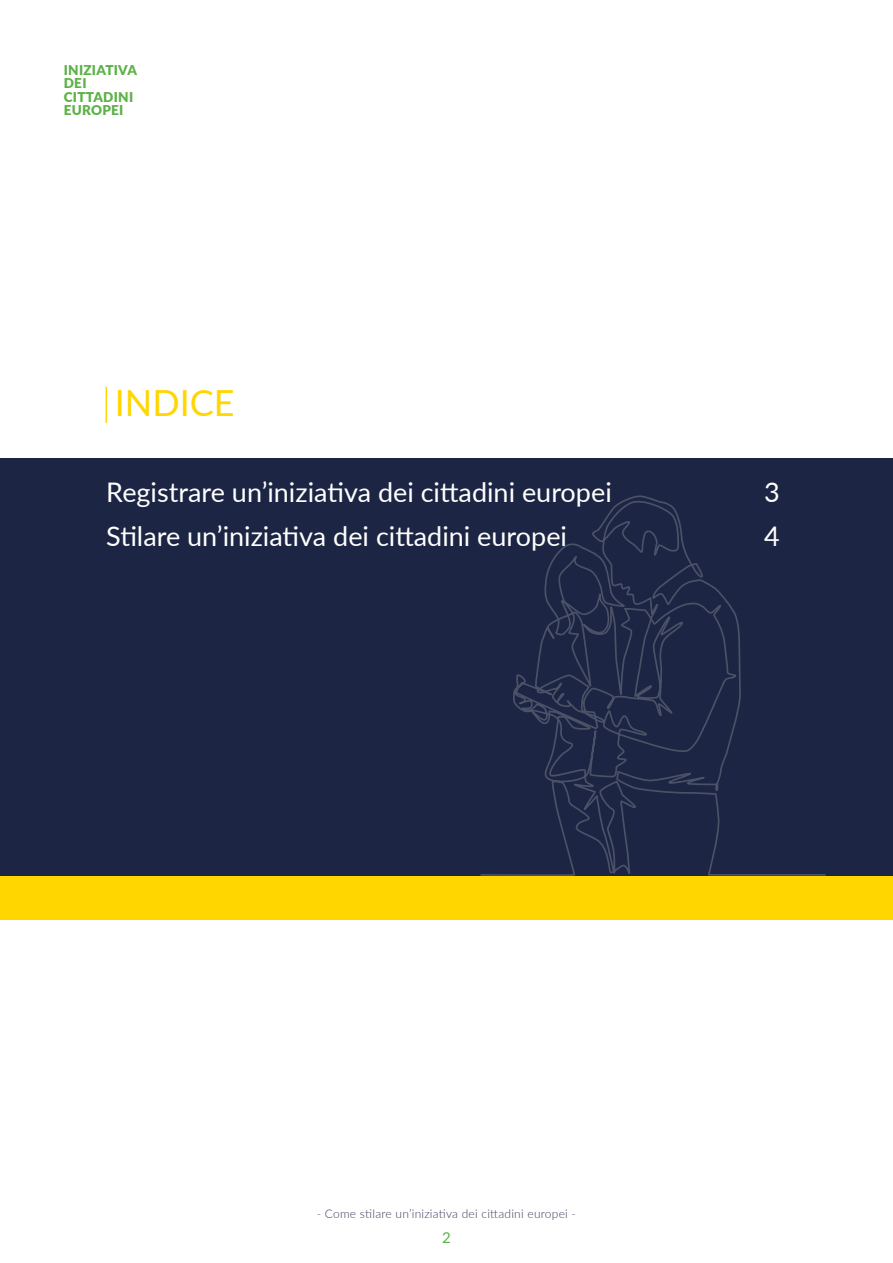
<style>
.page{position:relative;width:893px;height:1263px;background:#fff}
.page>*{position:absolute;margin:0;border:0;box-sizing:border-box;transform-origin:0 0}
.t1{font:36px "Lato";color:#ffd600}
.t2{font:27px "Lato";color:#fff}
.t3{font:15px "Lato";color:#5cb246}
.t4{font:900 13.5px/13.5px "Lato";letter-spacing:.02em;color:#5cb246}
.t5{font:300 12px "Lato";letter-spacing:.02em;color:#3c3e5c}
</style>
<div class="page">
<div style="left:0;top:459px;width:893px;height:417px;background:#1c2543"></div>
<svg style="left:480px;top:495px;width:346px;height:381px"></svg>
<div style="left:0;top:876px;width:893px;height:43px;background:#ffd600"></div>
<hr style="left:106px;top:387px;width:1px;height:36px;background:#ffd600">
<p class="t4" style="left:64px;top:62px;width:75px">INIZIATIVA<br>DEI<br>CITTADINI<br>EUROPEI</p>
<h1 class="t1" style="left:115px;top:377px;width:121px">INDICE</h1>
<p class="t2" style="left:106px;top:473px;width:507px">Registrare un’iniziativa dei cittadini europei</p>
<p class="t2" style="left:764px;top:473px;width:17px">3</p>
<p class="t2" style="left:106px;top:517px;width:462px">Stilare un’iniziativa dei cittadini europei</p>
<p class="t2" style="left:764px;top:517px;width:17px">4</p>
<p class="t5" style="left:317px;top:1206px;width:261px">- Come stilare un’iniziativa dei cittadini europei -</p>
<p class="t3" style="left:442px;top:1227px;width:10px">2</p>
</div>
